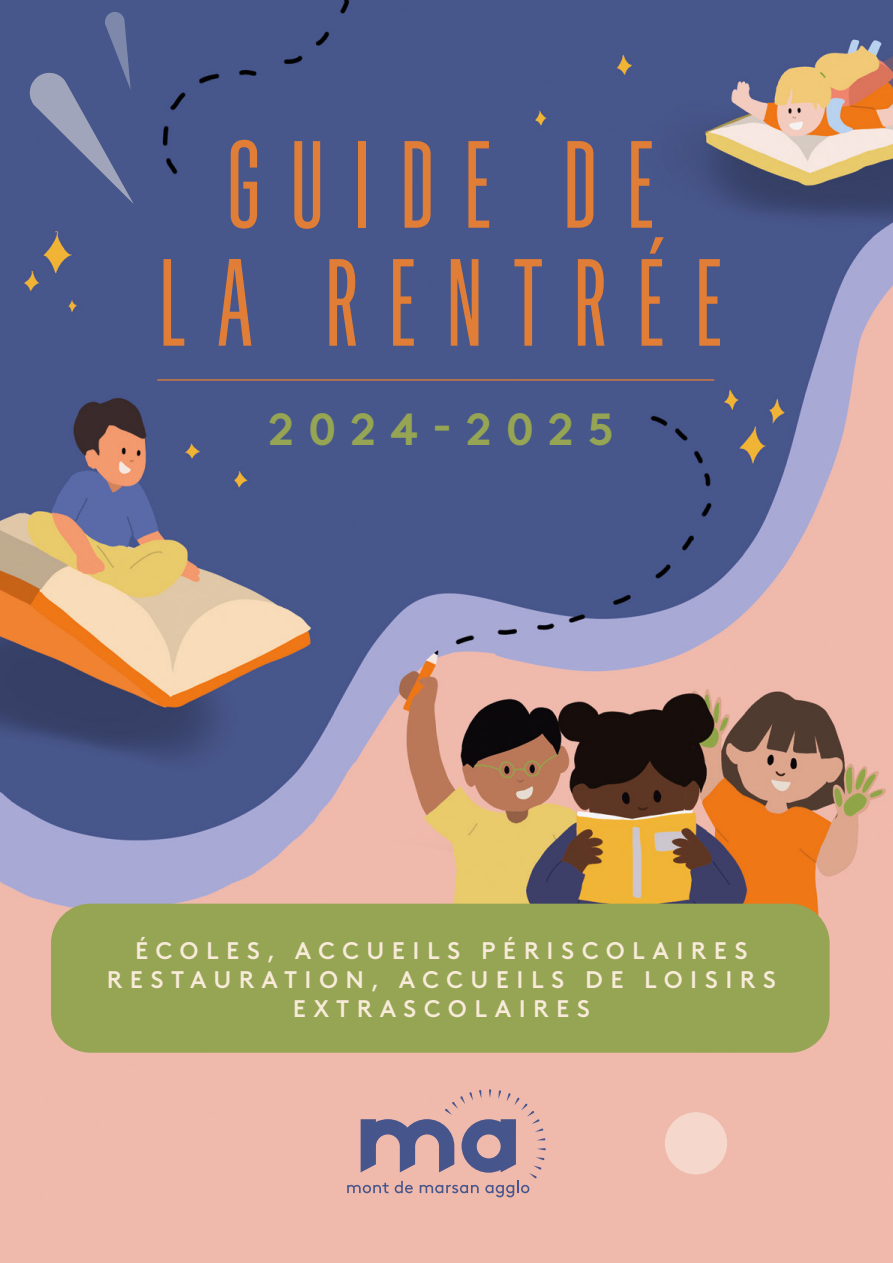
<style>
.page{position:relative;width:893px;height:1263px;background:#fff}
.page>*{position:absolute;margin:0;border:0;box-sizing:border-box;transform-origin:0 0}
.t1{font:121.5px/118.1px "Flama Ultra Condensed Basic";letter-spacing:.25em;color:#e07d36;text-align:center}
.t2{font:700 45px "Brown LL";letter-spacing:.3em;color:#95a554}
.t3{font:500 24px/28.8px "Brown LL";letter-spacing:.31em;color:#f9ebd9;text-align:center}
</style>
<div class="page">
<img style="left:0;top:0;width:893px;height:1263px">
<div style="left:51px;top:904px;width:779px;height:149px;background:#95a554;border-radius:40px"></div>
<svg style="left:29px;top:11px;width:105px;height:193px;background:#586594"></svg>
<div style="left:665px;top:1112px;width:62px;height:62px;background:#f5d7cb;border-radius:50%"></div>
<hr style="left:157px;top:379px;width:557px;height:2px;background:#e07d36">
<svg style="left:347px;top:1089px;width:199px;height:108px;background:#c29fa3"></svg>
<h1 class="t1" style="left:159px;top:126px;width:565px">GUIDE DE<br>LA RENTRÉE</h1>
<h2 class="t2" style="left:268px;top:394px;width:347px">2024-2025</h2>
<p class="t3" style="left:107px;top:934px;width:670px">ÉCOLES, ACCUEILS PÉRISCOLAIRES<br>RESTAURATION, ACCUEILS DE LOISIRS<br>EXTRASCOLAIRES</p>
</div>
